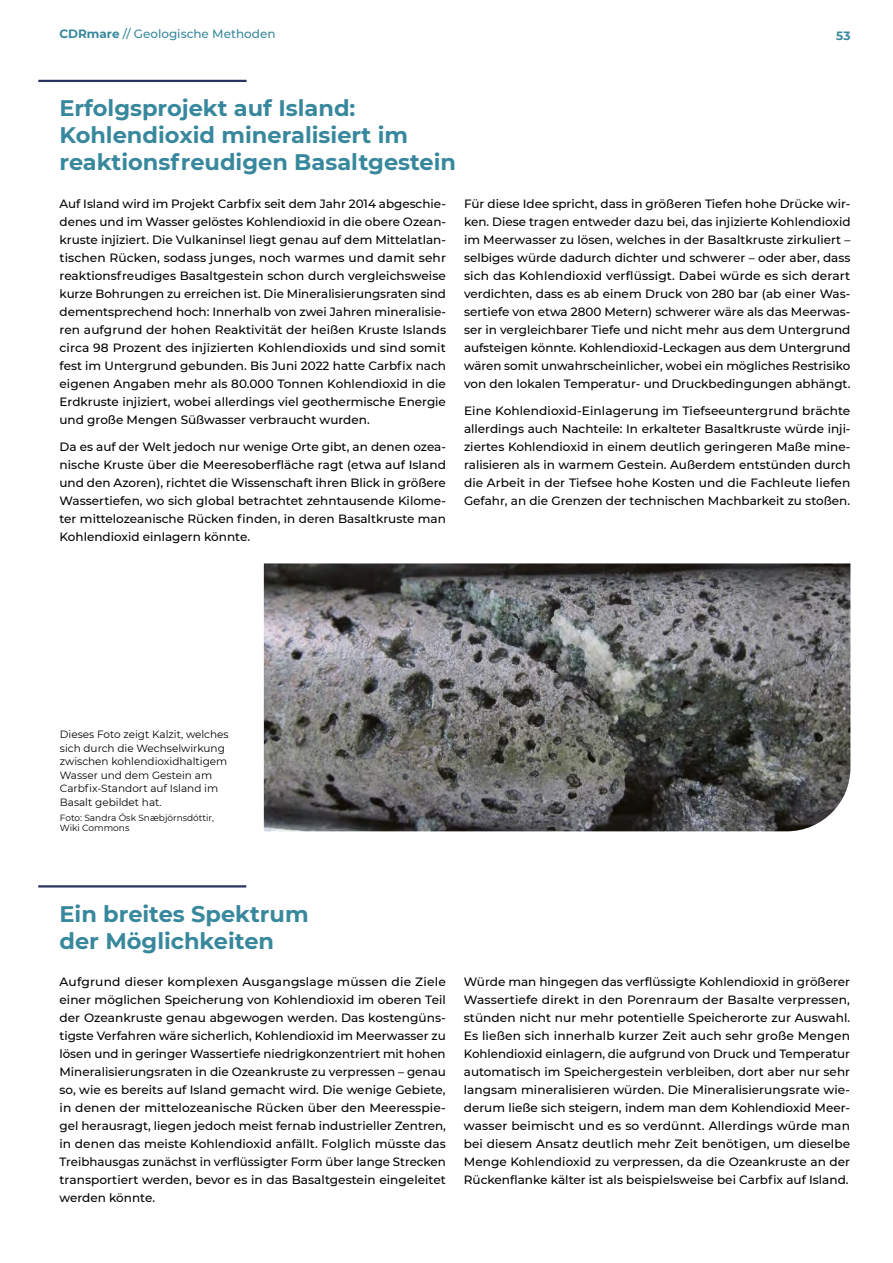
<style>
.page{position:relative;width:893px;height:1263px;background:#fff}
.page>*{position:absolute;margin:0;border:0;box-sizing:border-box;transform-origin:0 0}
.t1{font:700 22.5px/27px "Montserrat";color:#38889d}
.t2{font:500 12px/18px "Montserrat";color:#000;text-align:justify}
.t3{font:500 12px "Montserrat";color:#38889d}
.t4{font:700 12px "Montserrat";color:#38889d}
.t5{font:10.5px/13.5px "Montserrat";color:#000}
.t6{font:9px/10.5px "Montserrat";color:#000}
.s1{font-weight:700}
</style>
<div class="page">
<hr style="left:38px;top:80px;width:209px;height:2px;background:#293560">
<hr style="left:38px;top:885px;width:208px;height:2px;background:#293560">
<img style="left:264px;top:563px;width:586px;height:268px">
<p class="t3" style="left:59px;top:26px;width:218px"><span class="s1">CDRmare</span> // Geologische Methoden</p>
<p class="t4" style="left:836px;top:27px;width:16px">53</p>
<h1 class="t1" style="left:60px;top:93px;width:398px">Erfolgsprojekt auf Island:<br>Kohlendioxid mineralisiert im reaktionsfreudigen Basaltgestein</h1>
<p class="t2" style="left:60px;top:194px;width:388px">Auf Island wird im Projekt Carbfix seit dem Jahr 2014 abgeschie&shy;denes und im Wasser gelöstes Kohlendioxid in die obere Ozean&shy;kruste injiziert. Die Vulkaninsel liegt genau auf dem Mittelatlan&shy;tischen Rücken, sodass junges, noch warmes und damit sehr reaktionsfreudiges Basaltgestein schon durch vergleichsweise kurze Bohrungen zu erreichen ist. Die Mineralisierungsraten sind dementsprechend hoch: Innerhalb von zwei Jahren mineralisie&shy;ren aufgrund der hohen Reaktivität der heißen Kruste Islands circa 98 Prozent des injizierten Kohlendioxids und sind somit fest im Untergrund gebunden. Bis Juni 2022 hatte Carbfix nach eigenen Angaben mehr als 80.000 Tonnen Kohlendioxid in die Erdkruste injiziert, wobei allerdings viel geothermische Energie und große Mengen Süßwasser verbraucht wurden.</p>
<p class="t2" style="left:60px;top:437px;width:388px">Da es auf der Welt jedoch nur wenige Orte gibt, an denen ozea&shy;nische Kruste über die Meeresoberfläche ragt (etwa auf Island und den Azoren), richtet die Wissenschaft ihren Blick in größere Wassertiefen, wo sich global betrachtet zehntausende Kilome&shy;ter mittelozeanische Rücken finden, in deren Basaltkruste man Kohlendioxid einlagern könnte.</p>
<p class="t2" style="left:464px;top:194px;width:388px">Für diese Idee spricht, dass in größeren Tiefen hohe Drücke wir&shy;ken. Diese tragen entweder dazu bei, das injizierte Kohlendioxid im Meerwasser zu lösen, welches in der Basaltkruste zirkuliert – selbiges würde dadurch dichter und schwerer – oder aber, dass sich das Kohlendioxid verflüssigt. Dabei würde es sich derart verdichten, dass es ab einem Druck von 280 bar (ab einer Was&shy;sertiefe von etwa 2800 Metern) schwerer wäre als das Meerwas&shy;ser in vergleichbarer Tiefe und nicht mehr aus dem Untergrund aufsteigen könnte. Kohlendioxid-Leckagen aus dem Untergrund wären somit unwahrscheinlicher, wobei ein mögliches Restrisiko von den lokalen Temperatur- und Druckbedingungen abhängt.</p>
<p class="t2" style="left:464px;top:401px;width:388px">Eine Kohlendioxid-Einlagerung im Tiefseeuntergrund brächte allerdings auch Nachteile: In erkalteter Basaltkruste würde inji&shy;ziertes Kohlendioxid in einem deutlich geringeren Maße mine&shy;ralisieren als in warmem Gestein. Außerdem entstünden durch die Arbeit in der Tiefsee hohe Kosten und die Fachleute liefen Gefahr, an die Grenzen der technischen Machbarkeit zu stoßen.</p>
<p class="t5" style="left:60px;top:727px;width:170px">Dieses Foto zeigt Kalzit, welches sich durch die Wechselwirkung zwischen kohlendioxidhaltigem<br>Wasser und dem Gestein am<br>Carbfix-Standort auf Island im<br>Basalt gebildet hat.</p>
<p class="t6" style="left:60px;top:812px;width:156px">Foto: Sandra Ósk Snæbjörnsdóttir,<br>Wiki Commons</p>
<h1 class="t1" style="left:60px;top:899px;width:251px">Ein breites Spektrum der Möglichkeiten</h1>
<p class="t2" style="left:60px;top:972px;width:388px">Aufgrund dieser komplexen Ausgangslage müssen die Ziele einer möglichen Speicherung von Kohlendioxid im oberen Teil der Ozeankruste genau abgewogen werden. Das kostengüns&shy;tigste Verfahren wäre sicherlich, Kohlendioxid im Meerwasser zu lösen und in geringer Wassertiefe niedrigkonzentriert mit hohen Mineralisierungsraten in die Ozeankruste zu verpressen – genau so, wie es bereits auf Island gemacht wird. Die wenige Gebiete, in denen der mittelozeanische Rücken über den Meeresspie&shy;gel herausragt, liegen jedoch meist fernab industrieller Zentren, in denen das meiste Kohlendioxid anfällt. Folglich müsste das Treibhausgas zunächst in verflüssigter Form über lange Strecken transportiert werden, bevor es in das Basaltgestein eingeleitet werden könnte.</p>
<p class="t2" style="left:464px;top:972px;width:388px">Würde man hingegen das verflüssigte Kohlendioxid in größerer Wassertiefe direkt in den Porenraum der Basalte verpressen, stünden nicht nur mehr potentielle Speicherorte zur Auswahl.<br>Es ließen sich innerhalb kurzer Zeit auch sehr große Mengen Kohlendioxid einlagern, die aufgrund von Druck und Temperatur automatisch im Speichergestein verbleiben, dort aber nur sehr langsam mineralisieren würden. Die Mineralisierungsrate wie&shy;derum ließe sich steigern, indem man dem Kohlendioxid Meer&shy;wasser beimischt und es so verdünnt. Allerdings würde man bei diesem Ansatz deutlich mehr Zeit benötigen, um dieselbe Menge Kohlendioxid zu verpressen, da die Ozeankruste an der Rückenflanke kälter ist als beispielsweise bei Carbfix auf Island.</p>
</div>
